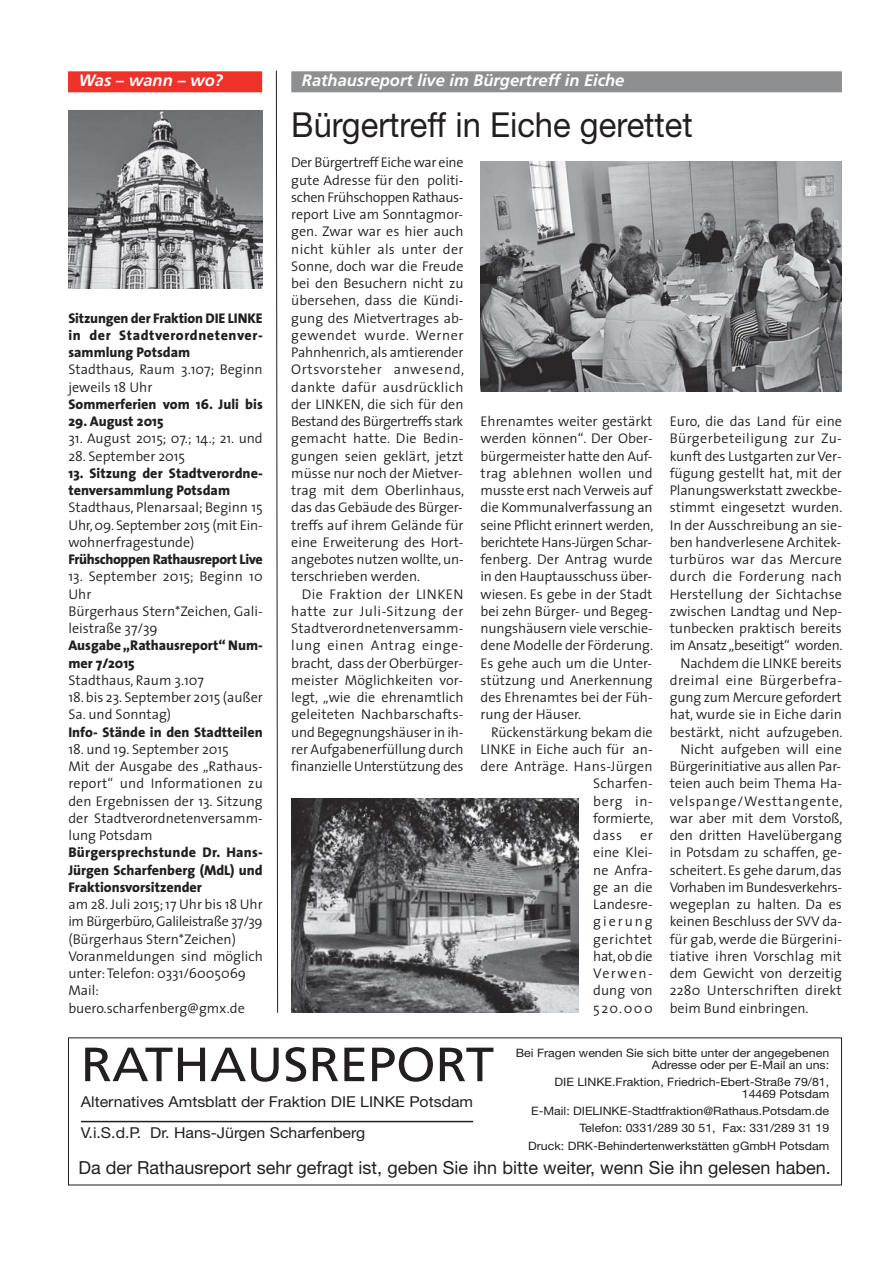
<style>
.page{position:relative;width:893px;height:1263px;background:#fff}
.page>*{position:absolute;margin:0;border:0;box-sizing:border-box;transform-origin:0 0}
.t1{font:48px "Frutiger";color:#231f20;scale:1.06 1}
.t2{font:34.5px "Helvetica Neue";color:#231f20;scale:.95 1}
.t3{font:18px "Helvetica Neue";color:#231f20}
.t4{font:italic 700 16.5px "Frutiger";color:#fff}
.t5{font:15px/31.5px "Helvetica Neue";color:#231f20;scale:1.06 1}
.t6{font:300 14.1px/17.2px "The Sans";color:#231f20}
.t7{font:800 14.1px/17.2px "The Sans";color:#231f20;text-align:justify}
.t8{font:300 14.1px "The Sans";letter-spacing:-.025em;color:#231f20}
.t9{font:300 14.1px "The Sans";letter-spacing:.03em;color:#231f20}
.t10{font:300 14.1px "The Sans";letter-spacing:.02em;color:#231f20}
.t11{font:800 14.1px "The Sans";letter-spacing:-.025em;color:#231f20}
.t12{font:300 14.1px "The Sans";letter-spacing:.05em;color:#231f20}
.t13{font:300 14.1px "The Sans";letter-spacing:.025em;color:#231f20}
.t14{font:11.55px/11.6px "Helvetica Neue";color:#231f20;text-align:right;scale:1.07 1}
</style>
<div class="page">
<hr style="left:81px;top:1121px;width:392px;height:1px;background:#231f20">
<div style="left:68px;top:71px;width:194px;height:21px;background:#ee3129"></div>
<svg style="left:275px;top:70px;width:3px;height:943px"></svg>
<div style="left:291px;top:71px;width:551px;height:21px;background:#8d8f91"></div>
<img style="left:68px;top:110px;width:195px;height:178px">
<img style="left:480px;top:161px;width:362px;height:231px">
<img style="left:291px;top:798px;width:287px;height:215px">
<p class="t4" style="left:79px;top:74px;width:146px">Was – wann – wo?</p>
<p class="t7" style="left:68px;top:311px;width:196px">Sitzungen der Fraktion DIE LINKE in der Stadtverordnetenver&shy;sammlung Potsdam</p>
<p class="t6" style="left:68px;top:362px;width:196px">Stadthaus, Raum 3.107; Beginn jeweils 18 Uhr</p>
<p class="t7" style="left:68px;top:397px;width:196px">Sommerferien vom 16. Juli bis</p>
<p class="t7" style="left:68px;top:414px;width:97px">29. August 2015</p>
<p class="t6" style="left:68px;top:431px;width:196px">31. August 2015; 07.; 14.; 21. und</p>
<p class="t6" style="left:68px;top:449px;width:118px">28. September 2015</p>
<p class="t7" style="left:68px;top:466px;width:196px">13. Sitzung der Stadtverordne&shy;tenversammlung Potsdam</p>
<p class="t6" style="left:68px;top:500px;width:196px;text-align:justify">Stadthaus, Plenarsaal; Beginn 15<br>Uhr, 09. September 2015 (mit Ein&shy;wohnerfragestunde)</p>
<p class="t11" style="left:68px;top:554px;width:196px">Frühschoppen Rathausreport Live</p>
<p class="t6" style="left:68px;top:569px;width:196px">13. September 2015; Beginn 10<br>Uhr<br>Bürgerhaus Stern*Zeichen, Gali&shy;leistraße 37/39</p>
<p class="t7" style="left:68px;top:638px;width:196px">Ausgabe „Rathausreport“ Num&shy;mer 7/2015</p>
<p class="t6" style="left:68px;top:673px;width:137px">Stadthaus, Raum 3.107</p>
<p class="t6" style="left:68px;top:690px;width:196px">18. bis 23. September 2015 (außer<br>Sa. und Sonntag)</p>
<p class="t7" style="left:68px;top:725px;width:196px">Info- Stände in den Stadtteilen</p>
<p class="t6" style="left:68px;top:742px;width:196px">18. und 19. September 2015<br>Mit der Ausgabe des „Rathaus&shy;report“ und Informationen zu den Ergebnissen der 13. Sitzung der Stadtverordnetenversamm&shy;lung Potsdam</p>
<p class="t7" style="left:68px;top:845px;width:196px">Bürgersprechstunde Dr. Hans-Jürgen Scharfenberg (MdL) und Fraktionsvorsitzender</p>
<p class="t6" style="left:68px;top:897px;width:196px">am 28. Juli 2015; 17 Uhr bis 18 Uhr im Bürgerbüro, Galileistraße 37/39 (Bürgerhaus Stern*Zeichen)<br>Voranmeldungen sind möglich unter: Telefon: 0331/6005069<br>Mail: buero.scharfenberg@gmx.de</p>
<p class="t4" style="left:302px;top:74px;width:324px">Rathausreport live im Bürgertreff in Eiche</p>
<h2 class="t2" style="left:291px;top:112px;width:424px">Bürgertreff in Eiche gerettet</h2>
<p class="t6" style="left:291px;top:155px;width:174px;text-align:justify">Der Bürgertreff Eiche war eine gute Adresse für den politi&shy;schen Frühschoppen Rathaus&shy;report Live am Sonntagmor&shy;gen. Zwar war es hier auch nicht kühler als unter der Sonne, doch war die Freude bei den Besuchern nicht zu übersehen, dass die Kündi&shy;gung des Mietvertrages ab&shy;gewendet wurde. Werner Pahnhenrich, als amtierender Ortsvorsteher anwesend, dankte dafür ausdrücklich der LINKEN, die sich für den Bestand des Bürgertreffs stark gemacht hatte. Die Bedin&shy;gungen seien geklärt, jetzt müsse nur noch der Mietver&shy;trag mit dem Oberlinhaus, das das Gebäude des Bürger&shy;treffs auf ihrem Gelände für eine Erweiterung des Hort&shy;angebotes nutzen wollte, un&shy;terschrieben werden.</p>
<p class="t6" style="left:291px;top:587px;width:174px;text-align:justify;text-indent:11px">Die Fraktion der LINKEN hatte zur Juli-Sitzung der Stadtverordnetenversamm&shy;lung einen Antrag einge&shy;bracht, dass der Oberbürger&shy;meister Möglichkeiten vor&shy;legt, „wie die ehrenamtlich geleiteten Nachbarschafts&shy;und Begegnungshäuser in ih&shy;rer Aufgabenerfüllung durch finanzielle Unterstützung des</p>
<p class="t6" style="left:480px;top:414px;width:174px;text-align:justify">Ehrenamtes weiter gestärkt werden können“. Der Ober&shy;bürgermeister hatte den Auf&shy;trag ablehnen wollen und musste erst nach Verweis auf die Kommunalverfassung an seine Pflicht erinnert werden, berichtete Hans-Jürgen Schar&shy;fenberg. Der Antrag wurde in den Hauptausschuss über&shy;wiesen. Es gebe in der Stadt bei zehn Bürger- und Begeg&shy;nungshäusern viele verschie&shy;dene Modelle der Förderung.<br>Es gehe auch um die Unter&shy;stützung und Anerkennung des Ehrenamtes bei der Füh&shy;rung der Häuser.</p>
<p class="t6" style="left:491px;top:725px;width:163px">Rückenstärkung bekam die</p>
<p class="t6" style="left:480px;top:742px;width:174px">LINKE in Eiche auch für an-</p>
<p class="t10" style="left:480px;top:761px;width:174px">dere Anträge. Hans-Jürgen</p>
<p class="t6" style="left:593px;top:776px;width:61px">Scharfen-</p>
<p class="t6" style="left:593px;top:794px;width:61px">berg in-</p>
<p class="t6" style="left:593px;top:811px;width:62px">formierte,</p>
<p class="t6" style="left:593px;top:828px;width:30px">dass</p>
<p class="t6" style="left:593px;top:828px;width:61px;text-align:justify;text-indent:47px">er eine Klei&shy;ne Anfra&shy;ge an die Landesre&shy;gierung gerichtet hat, ob die Verwen&shy;dung von 520.000</p>
<p class="t6" style="left:670px;top:414px;width:174px">Euro, die das Land für eine</p>
<p class="t9" style="left:670px;top:433px;width:174px">Bürgerbeteiligung zur Zu-</p>
<p class="t6" style="left:670px;top:449px;width:173px">kunft des Lustgarten zur Ver-</p>
<p class="t6" style="left:670px;top:466px;width:174px">fügung gestellt hat, mit der</p>
<p class="t6" style="left:670px;top:483px;width:174px">Planungswerkstatt zweckbe-</p>
<p class="t6" style="left:670px;top:500px;width:174px">stimmt eingesetzt wurden.</p>
<p class="t6" style="left:670px;top:518px;width:174px">In der Ausschreibung an sie-</p>
<p class="t6" style="left:670px;top:535px;width:173px">ben handverlesene Architek-</p>
<p class="t10" style="left:670px;top:554px;width:174px">turbüros war das Mercure</p>
<p class="t13" style="left:670px;top:571px;width:174px">durch die Forderung nach</p>
<p class="t6" style="left:670px;top:587px;width:174px">Herstellung der Sichtachse</p>
<p class="t6" style="left:670px;top:604px;width:174px">zwischen Landtag und Nep-</p>
<p class="t6" style="left:670px;top:621px;width:174px">tunbecken praktisch bereits</p>
<p class="t8" style="left:670px;top:640px;width:174px">im Ansatz „beseitigt“ worden.</p>
<p class="t6" style="left:680px;top:656px;width:163px">Nachdem die LINKE bereits</p>
<p class="t9" style="left:670px;top:674px;width:174px">dreimal eine Bürgerbefra-</p>
<p class="t6" style="left:670px;top:690px;width:173px">gung zum Mercure gefordert</p>
<p class="t6" style="left:670px;top:707px;width:174px">hat, wurde sie in Eiche darin</p>
<p class="t6" style="left:670px;top:725px;width:174px">bestärkt, nicht aufzugeben.</p>
<p class="t6" style="left:680px;top:742px;width:163px">Nicht aufgeben will eine</p>
<p class="t6" style="left:670px;top:759px;width:173px">Bürgerinitiative aus allen Par-</p>
<p class="t6" style="left:670px;top:776px;width:174px">teien auch beim Thema Ha-</p>
<p class="t12" style="left:670px;top:795px;width:174px">velspange/Westtangente,</p>
<p class="t6" style="left:670px;top:811px;width:174px">war aber mit dem Vorstoß,</p>
<p class="t6" style="left:670px;top:828px;width:174px">den dritten Havelübergang</p>
<p class="t6" style="left:670px;top:845px;width:174px">in Potsdam zu schaffen, ge-</p>
<p class="t6" style="left:670px;top:863px;width:174px">scheitert. Es gehe darum, das</p>
<p class="t8" style="left:670px;top:881px;width:174px">Vorhaben im Bundesverkehrs-</p>
<p class="t6" style="left:670px;top:897px;width:174px">wegeplan zu halten. Da es</p>
<p class="t6" style="left:670px;top:914px;width:174px">keinen Beschluss der SVV da-</p>
<p class="t6" style="left:670px;top:932px;width:174px">für gab, werde die Bürgerini-</p>
<p class="t6" style="left:670px;top:949px;width:173px">tiative ihren Vorschlag mit</p>
<p class="t6" style="left:670px;top:966px;width:174px">dem Gewicht von derzeitig</p>
<p class="t6" style="left:670px;top:983px;width:173px">2280 Unterschriften direkt</p>
<p class="t6" style="left:670px;top:1001px;width:140px">beim Bund einbringen.</p>
<h1 class="t1" style="left:81px;top:1045px;width:391px">RATHAUSREPORT</h1>
<p class="t5" style="left:81px;top:1087px;width:371px">Alternatives Amtsblatt der Fraktion DIE LINKE Potsdam<br>V.i.S.d.P. Dr. Hans-Jürgen Scharfenberg</p>
<p class="t14" style="left:516px;top:1048px;width:294px">Bei Fragen wenden Sie sich bitte unter der angegebenen<br>Adresse oder per E-Mail an uns:</p>
<p class="t14" style="left:554px;top:1077px;width:258px">DIE LINKE.Fraktion, Friedrich-Ebert-Straße 79/81,<br>14469 Potsdam</p>
<p class="t14" style="left:528px;top:1103px;width:283px;line-height:17.4px">E-Mail: DIELINKE-Stadtfraktion@Rathaus.Potsdam.de<br>Telefon: 0331/289 30 51, Fax: 331/289 31 19<br>Druck: DRK-Behindertenwerkstätten gGmbH Potsdam</p>
<p class="t3" style="left:78px;top:1161px;width:754px">Da der Rathausreport sehr gefragt ist, geben Sie ihn bitte weiter, wenn Sie ihn gelesen haben.</p>
</div>
